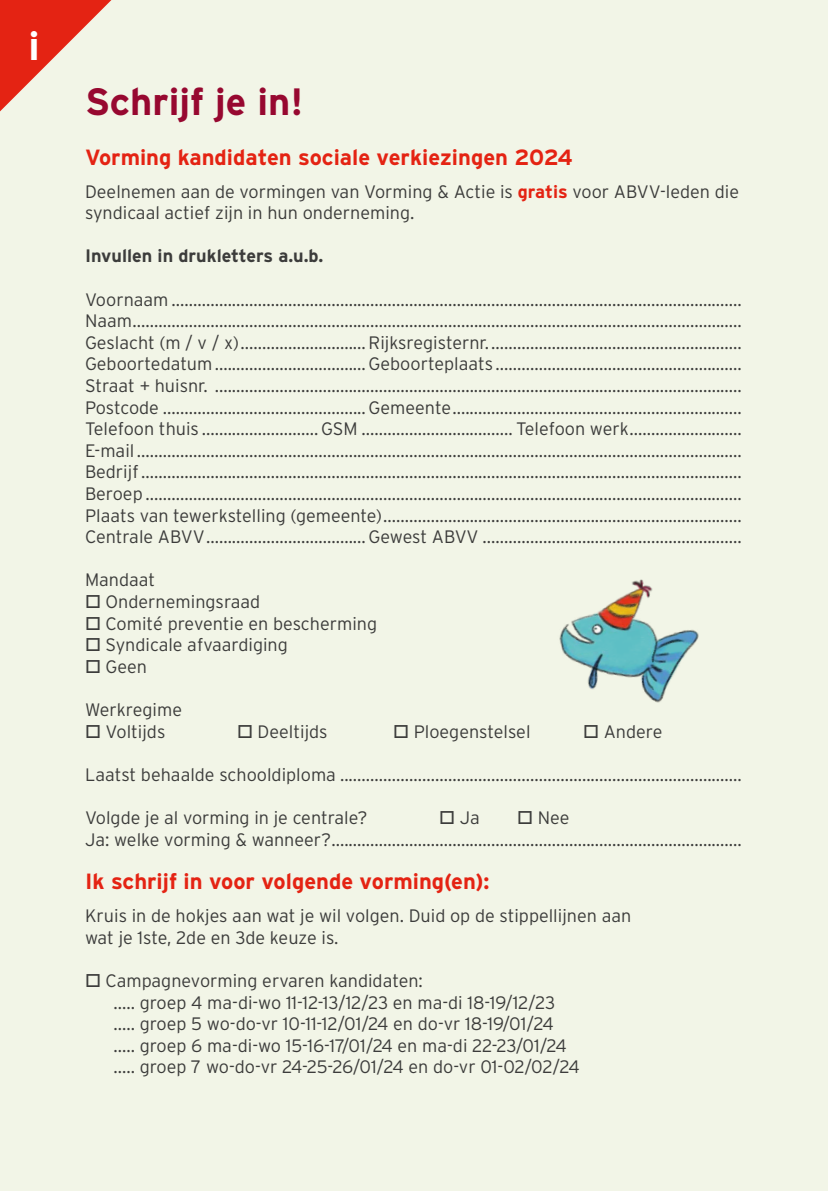
<style>
.page{position:relative;width:828px;height:1191px;background:#f2f5e7}
.page>*{position:absolute;margin:0;border:0;box-sizing:border-box;transform-origin:0 0}
.t1{font:700 40px "Interstate";color:#fff}
.t2{font:700 38px "Interstate";color:#970830}
.t3{font:700 22px "Interstate";color:#e42313}
.t4{font:300 18px/21.6px "Interstate";color:#3c3c3b}
.t5{font:700 18px "Interstate";color:#3c3c3b}
.s1{font-weight:700;color:#e42313}
</style>
<div class="page">
<img style="left:559px;top:579px;width:140px;height:124px">
<svg style="left:0;top:0;width:111px;height:111px"></svg>
<h1 class="t1" style="left:28px;top:24px;width:13px">i</h1>
<h2 class="t2" style="left:85px;top:81px;width:220px">Schrijf je in!</h2>
<p class="t3" style="left:85px;top:144px;width:489px">Vorming kandidaten sociale verkiezingen 2024</p>
<p class="t4" style="left:85px;top:180px;width:655px">Deelnemen aan de vormingen van Vorming &amp; Actie is <span class="s1">gratis</span> voor ABVV-leden die syndicaal actief zijn in hun onderneming.</p>
<p class="t5" style="left:85px;top:246px;width:240px">Invullen in drukletters a.u.b.</p>
<p class="t4" style="left:85px;top:288px;width:658px;text-align:justify">Voornaam ....................................................................................................................................<br>Naam.............................................................................................................................................<br>Geslacht (m / v / x) .............................Rijksregisternr. ..........................................................<br>Geboortedatum ...................................Geboorteplaats .........................................................<br>Straat + huisnr. ..........................................................................................................................<br>Postcode ...............................................Gemeente ...................................................................<br>Telefoon thuis ...........................GSM ................................... Telefoon werk ..........................<br>E-mail ............................................................................................................................................<br>Bedrijf ...........................................................................................................................................<br>Beroep ..........................................................................................................................................<br>Plaats van tewerkstelling (gemeente) ...................................................................................<br>Centrale ABVV .....................................Gewest ABVV ............................................................</p>
<p class="t4" style="left:85px;top:569px;width:72px">Mandaat</p>
<p class="t4" style="left:85px;top:591px;width:177px">□ Ondernemingsraad</p>
<p class="t4" style="left:85px;top:612px;width:294px">□ Comité preventie en bescherming</p>
<p class="t4" style="left:85px;top:634px;width:204px">□ Syndicale afvaardiging</p>
<p class="t4" style="left:85px;top:655px;width:64px">□ Geen</p>
<p class="t4" style="left:85px;top:699px;width:99px">Werkregime</p>
<p class="t4" style="left:85px;top:720px;width:82px">□ Voltijds</p>
<p class="t4" style="left:237px;top:720px;width:92px">□ Deeltijds</p>
<p class="t4" style="left:393px;top:720px;width:139px">□ Ploegenstelsel</p>
<p class="t4" style="left:583px;top:720px;width:81px">□ Andere</p>
<p class="t4" style="left:85px;top:763px;width:658px">Laatst behaalde schooldiploma .............................................................................................</p>
<p class="t4" style="left:85px;top:807px;width:284px">Volgde je al vorming in je centrale?</p>
<p class="t4" style="left:439px;top:807px;width:42px">□ Ja</p>
<p class="t4" style="left:85px;top:807px;width:658px;text-indent:432px">□ Nee<br>Ja: welke vorming &amp; wanneer? ...............................................................................................</p>
<p class="t3" style="left:85px;top:869px;width:406px">Ik schrijf in voor volgende vorming(en):</p>
<p class="t4" style="left:85px;top:905px;width:548px">Kruis in de hokjes aan wat je wil volgen. Duid op de stippellijnen aan wat je 1ste, 2de en 3de keuze is.</p>
<p class="t4" style="left:113px;top:969px;width:468px;text-indent:-28px">□ Campagnevorming ervaren kandidaten:<br>….. groep 4 ma-di-wo 11-12-13/12/23 en ma-di 18-19/12/23 ….. groep 5 wo-do-vr 10-11-12/01/24 en do-vr 18-19/01/24 ….. groep 6 ma-di-wo 15-16-17/01/24 en ma-di 22-23/01/24 ….. groep 7 wo-do-vr 24-25-26/01/24 en do-vr 01-02/02/24</p>
</div>
